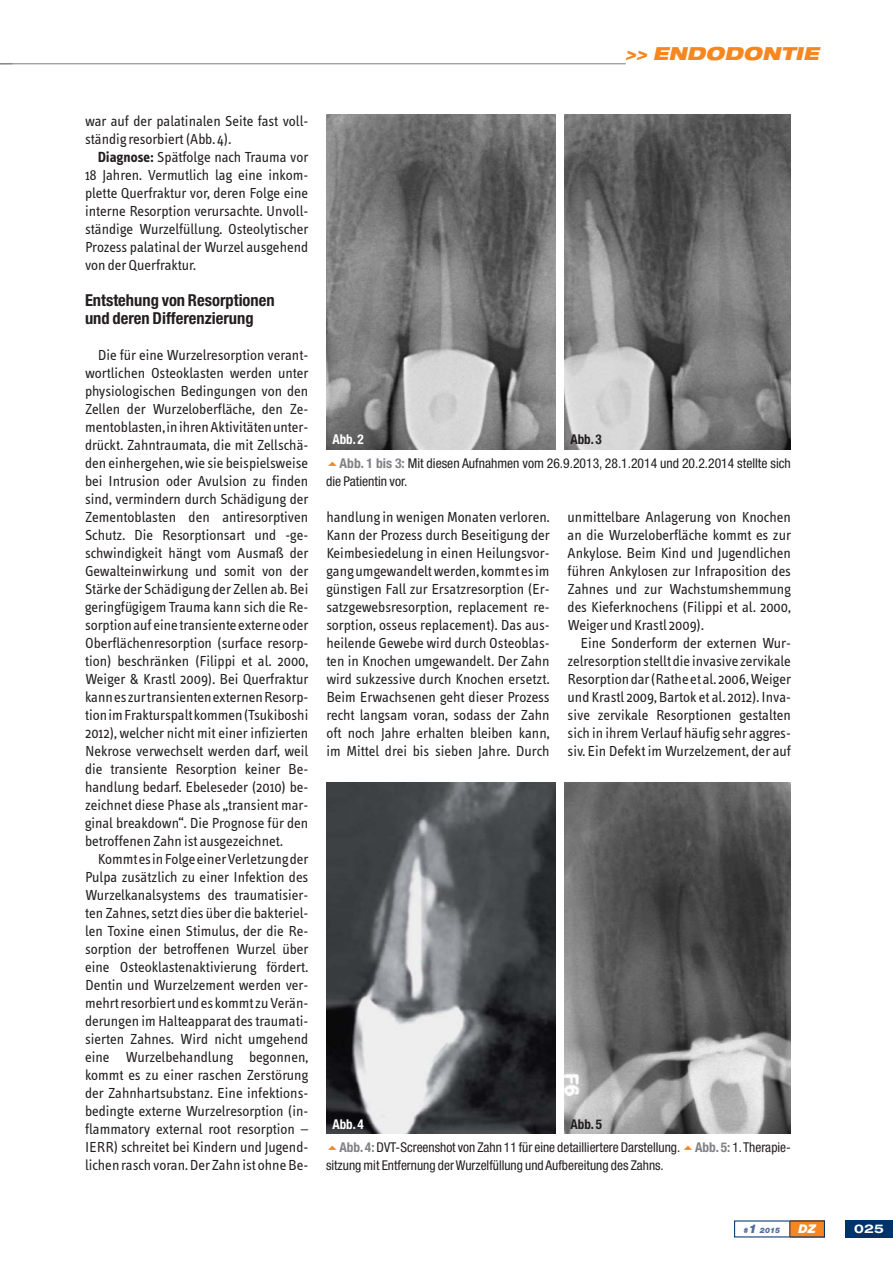
<style>
.page{position:relative;width:893px;height:1263px;background:#fff}
.page>*{position:absolute;margin:0;border:0;box-sizing:border-box;transform-origin:0 0}
.t1{font:italic 900 expanded 18px "Helvetica Neue";color:#f6861f}
.t2{font:700 condensed 16.5px/18px "Helvetica Neue";color:#231f20}
.t3{font:15px/18px "Info Text";color:#231f20;text-align:justify}
.t4{font:condensed 13.5px/18px "Helvetica Neue";color:#231f20}
.t5{font:700 condensed 13.5px "Helvetica Neue";color:#fff}
.t6{font:700 condensed 13.5px "Helvetica Neue";color:#231f20}
.t7{font:700 expanded 12px "Helvetica Neue";color:#fff}
.t8{font:italic 900 12px "Helvetica Neue";color:#fff}
.t9{font:italic 900 7.5px "Helvetica Neue";color:#516b98}
.s1{font-weight:700}
.s2{font-weight:700;color:#808285}
.s3{font-size:12px}
</style>
<div class="page">
<div style="left:790px;top:1220px;width:35px;height:17px;background:#f6861f"></div>
<div style="left:845px;top:1220px;width:48px;height:17px;background:#003369"></div>
<svg style="left:789px;top:1221px;width:1px;height:16px"></svg>
<hr style="left:0;top:63px;width:626px;height:1px;background:#808285">
<img style="left:326px;top:115px;width:230px;height:335px">
<img style="left:564px;top:115px;width:227px;height:335px">
<img style="left:326px;top:782px;width:230px;height:351px">
<img style="left:564px;top:782px;width:227px;height:352px">
<p class="t1" style="left:625px;top:45px;width:199px">&gt;&gt; ENDODONTIE</p>
<p class="t3" style="left:85px;top:113px;width:225px">war auf der palatinalen Seite fast voll&shy;ständig resorbiert (Abb. 4).</p>
<p class="t3" style="left:85px;top:149px;width:225px;text-indent:13px"><span class="s1">Diagnose:</span> Spätfolge nach Trauma vor 18 Jahren. Vermutlich lag eine inkom&shy;plette Querfraktur vor, deren Folge eine interne Resorption verursachte. Unvoll&shy;ständige Wurzelfüllung. Osteolytischer Prozess palatinal der Wurzel ausgehend von der Querfraktur.</p>
<p class="t2" style="left:85px;top:293px;width:191px">Entstehung von Resorptionen und deren Differenzierung</p>
<p class="t3" style="left:85px;top:347px;width:225px;text-indent:13px">Die für eine Wurzelresorption verant&shy;wortlichen Osteoklasten werden unter physiologischen Bedingungen von den Zellen der Wurzeloberfläche, den Ze&shy;mentoblasten, in ihren Aktivitäten unter&shy;drückt. Zahntraumata, die mit Zellschä&shy;den einhergehen, wie sie beispielsweise bei Intrusion oder Avulsion zu finden sind, vermindern durch Schädigung der Zementoblasten den antiresorptiven Schutz. Die Resorptionsart und -ge&shy;schwindigkeit hängt vom Ausmaß der Gewalteinwirkung und somit von der Stärke der Schädigung der Zellen ab. Bei geringfügigem Trauma kann sich die Re&shy;sorption auf eine transiente externe oder Oberflächenresorption (surface resorp&shy;tion) beschränken (Filippi et al. 2000, Weiger &amp; Krastl 2009). Bei Querfraktur kann es zur transienten externen Resorp&shy;tion im Frakturspalt kommen (Tsukiboshi 2012), welcher nicht mit einer infizierten Nekrose verwechselt werden darf, weil die transiente Resorption keiner Be&shy;handlung bedarf. Ebeleseder (2010) be&shy;zeichnet diese Phase als „transient mar&shy;ginal breakdown“. Die Prognose für den betroffenen Zahn ist ausgezeichnet.</p>
<p class="t3" style="left:85px;top:851px;width:225px;text-indent:13px">Kommt es in Folge einer Verletzung der Pulpa zusätzlich zu einer Infektion des Wurzelkanalsystems des traumatisier&shy;ten Zahnes, setzt dies über die bakteriel&shy;len Toxine einen Stimulus, der die Re&shy;sorption der betroffenen Wurzel über eine Osteoklastenaktivierung fördert.<br>Dentin und Wurzelzement werden ver&shy;mehrt resorbiert und es kommt zu Verän&shy;derungen im Halteapparat des traumati&shy;sierten Zahnes. Wird nicht umgehend eine Wurzelbehandlung begonnen, kommt es zu einer raschen Zerstörung der Zahnhartsubstanz. Eine infektions&shy;bedingte externe Wurzelresorption (in&shy;flammatory external root resorption – IERR) schreitet bei Kindern und Jugend&shy;lichen rasch voran. Der Zahn ist ohne Be-</p>
<p class="t5" style="left:332px;top:435px;width:33px">Abb. 2</p>
<p class="t6" style="left:570px;top:435px;width:33px">Abb. 3</p>
<p class="t4" style="left:326px;top:456px;width:466px;text-indent:14px"><span class="s2">Abb. 1 bis 3:</span> Mit diesen Aufnahmen vom 26.9.2013, 28.1.2014 und 20.2.2014 stellte sich die Patientin vor.</p>
<p class="t3" style="left:326px;top:509px;width:225px">handlung in wenigen Monaten verloren.<br>Kann der Prozess durch Beseitigung der Keimbesiedelung in einen Heilungsvor&shy;gang umgewandelt werden, kommt es im günstigen Fall zur Ersatzresorption (Er&shy;satzgewebsresorption, replacement re&shy;sorption, osseus replacement). Das aus&shy;heilende Gewebe wird durch Osteoblas&shy;ten in Knochen umgewandelt. Der Zahn wird sukzessive durch Knochen ersetzt.<br>Beim Erwachsenen geht dieser Prozess recht langsam voran, sodass der Zahn oft noch Jahre erhalten bleiben kann, im Mittel drei bis sieben Jahre. Durch</p>
<p class="t3" style="left:568px;top:509px;width:225px">unmittelbare Anlagerung von Knochen an die Wurzeloberfläche kommt es zur Ankylose. Beim Kind und Jugendlichen führen Ankylosen zur Infraposition des Zahnes und zur Wachstumshemmung des Kieferknochens (Filippi et al. 2000, Weiger und Krastl 2009).</p>
<p class="t3" style="left:568px;top:635px;width:225px;text-indent:13px">Eine Sonderform der externen Wur&shy;zelresorption stellt die invasive zervikale Resorption dar (Rathe et al. 2006, Weiger und Krastl 2009, Bartok et al. 2012). Inva&shy;sive zervikale Resorptionen gestalten sich in ihrem Verlauf häufig sehr aggres&shy;siv. Ein Defekt im Wurzelzement, der auf</p>
<p class="t5" style="left:332px;top:1119px;width:33px">Abb. 4</p>
<p class="t6" style="left:571px;top:1119px;width:33px">Abb. 5</p>
<p class="t4" style="left:326px;top:1140px;width:466px;text-indent:13px"><span class="s2">Abb. 4:</span> DVT-Screenshot von Zahn 11 für eine detailliertere Darstellung. <span class="s2">Abb. 5:</span> 1. Therapie&shy;sitzung mit Entfernung der Wurzelfüllung und Aufbereitung des Zahns.</p>
<p class="t9" style="left:744px;top:1227px;width:38px">#<span class="s3">1</span> 2015</p>
<p class="t8" style="left:798px;top:1224px;width:19px">DZ</p>
<p class="t7" style="left:854px;top:1224px;width:31px">025</p>
</div>
